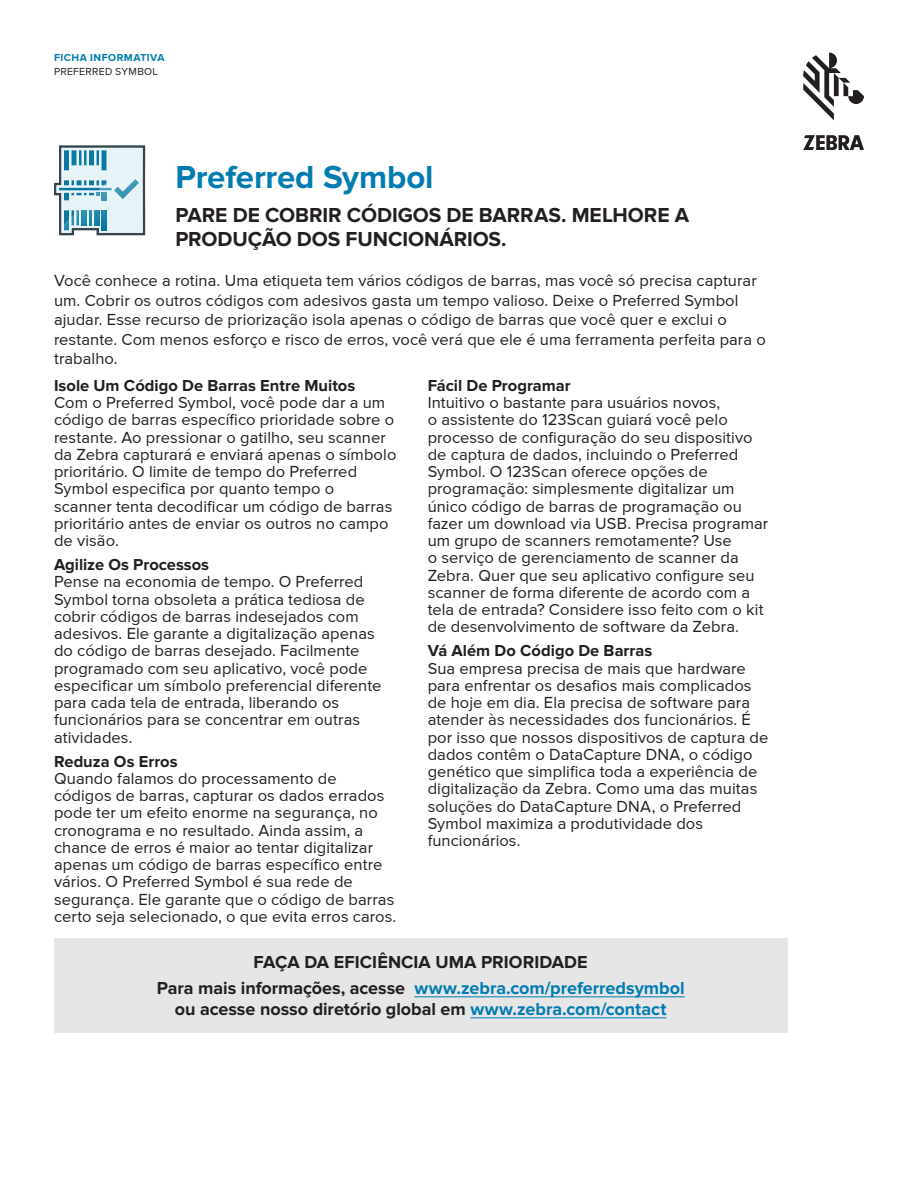
<style>
.page{position:relative;width:918px;height:1188px;background:#fff}
.page>*{position:absolute;margin:0;border:0;box-sizing:border-box;transform-origin:0 0}
.Heading-1-Cover{font:700 33px "Proxima Nova";letter-spacing:-.005em;color:#007cb1}
.Subhead-1-Cover{font:700 21px/24px "Proxima Nova";letter-spacing:-.005em;color:#231f20}
.CTA-Call_To_Action{font:700 18px/21px "Proxima Nova";color:#231f20;text-align:center}
.Heading-4_no_space_a{font:16.5px/17.2px "Proxima Nova";letter-spacing:.005em;color:#231f20}
.Body{font:16.5px/17.2px "Proxima Nova";letter-spacing:.005em;color:#231f20}
.Collateral_Type{font:700 10.5px "Proxima Nova";letter-spacing:.045em;color:#007cb1}
.t1{font:10.5px "Proxima Nova";letter-spacing:.025em;color:#231f20}
.s1{font-weight:700}
.s2{color:#007cb1}
</style>
<div class="page">
<svg style="left:54px;top:145px;width:91px;height:90px;background:#afcdd7"></svg>
<svg style="left:803px;top:53px;width:61px;height:67px"></svg>
<svg style="left:803px;top:135px;width:61px;height:15px"></svg>
<div style="left:54px;top:939px;width:733px;height:94px;background:#e6e6e7"></div>
<hr style="left:414px;top:997px;width:271px;height:1px;background:#007cb1">
<hr style="left:470px;top:1018px;width:196px;height:1px;background:#007cb1">
<p class="Collateral_Type" style="left:54px;top:51px;width:112px">FICHA INFORMATIVA</p>
<p class="t1" style="left:54px;top:66px;width:105px">PREFERRED SYMBOL</p>
<p class="Heading-1-Cover" style="left:176px;top:158px;width:260px">Preferred Symbol</p>
<p class="Subhead-1-Cover" style="left:176px;top:204px;width:515px">PARE DE COBRIR CÓDIGOS DE BARRAS. MELHORE A<br>PRODUÇÃO DOS FUNCIONÁRIOS.</p>
<p class="Body" style="left:54px;top:271px;width:713px;line-height:19.5px">Você conhece a rotina. Uma etiqueta tem vários códigos de barras, mas você só precisa capturar um. Cobrir os outros códigos com adesivos gasta um tempo valioso. Deixe o Preferred Symbol ajudar. Esse recurso de priorização isola apenas o código de barras que você quer e exclui o restante. Com menos esforço e risco de erros, você verá que ele é uma ferramenta perfeita para o trabalho.</p>
<p class="Heading-4_no_space_a" style="left:54px;top:377px;width:344px"><span class="s1">Isole Um Código De Barras Entre Muitos<br></span>Com o Preferred Symbol, você pode dar a um código de barras específico prioridade sobre o restante. Ao pressionar o gatilho, seu scanner da Zebra capturará e enviará apenas o símbolo prioritário. O limite de tempo do Preferred Symbol especifica por quanto tempo o<br>scanner tenta decodificar um código de barras prioritário antes de enviar os outros no campo de visão.</p>
<p class="Heading-4_no_space_a" style="left:54px;top:556px;width:329px"><span class="s1">Agilize Os Processos<br></span>Pense na economia de tempo. O Preferred Symbol torna obsoleta a prática tediosa de cobrir códigos de barras indesejados com adesivos. Ele garante a digitalização apenas do código de barras desejado. Facilmente programado com seu aplicativo, você pode especificar um símbolo preferencial diferente para cada tela de entrada, liberando os funcionários para se concentrar em outras atividades.</p>
<p class="Body" style="left:54px;top:753px;width:344px"><span class="s1">Reduza Os Erros<br></span>Quando falamos do processamento de códigos de barras, capturar os dados errados pode ter um efeito enorme na segurança, no cronograma e no resultado. Ainda assim, a chance de erros é maior ao tentar digitalizar apenas um código de barras específico entre vários. O Preferred Symbol é sua rede de segurança. Ele garante que o código de barras certo seja selecionado, o que evita erros caros.</p>
<p class="Heading-4_no_space_a" style="left:428px;top:377px;width:342px"><span class="s1">Fácil De Programar<br></span>Intuitivo o bastante para usuários novos,<br>o assistente do 123Scan guiará você pelo processo de configuração do seu dispositivo de captura de dados, incluindo o Preferred Symbol. O 123Scan oferece opções de programação: simplesmente digitalizar um único código de barras de programação ou fazer um download via USB. Precisa programar um grupo de scanners remotamente? Use<br>o serviço de gerenciamento de scanner da Zebra. Quer que seu aplicativo configure seu scanner de forma diferente de acordo com a tela de entrada? Considere isso feito com o kit de desenvolvimento de software da Zebra.</p>
<p class="Heading-4_no_space_a" style="left:428px;top:643px;width:342px"><span class="s1">Vá Além Do Código De Barras<br></span>Sua empresa precisa de mais que hardware para enfrentar os desafios mais complicados de hoje em dia. Ela precisa de software para atender às necessidades dos funcionários. É por isso que nossos dispositivos de captura de dados contêm o DataCapture DNA, o código genético que simplifica toda a experiência de digitalização da Zebra. Como uma das muitas soluções do DataCapture DNA, o Preferred Symbol maximiza a produtividade dos funcionários.</p>
<p class="CTA-Call_To_Action" style="left:254px;top:952px;width:336px">FAÇA DA EFICIÊNCIA UMA PRIORIDADE</p>
<p class="CTA-Call_To_Action" style="left:157px;top:978px;width:529px">Para mais informações, acesse <span class="s2">www.zebra.com/preferredsymbol </span>ou acesse nosso diretório global em <span class="s2">www.zebra.com/contact</span></p>
</div>
